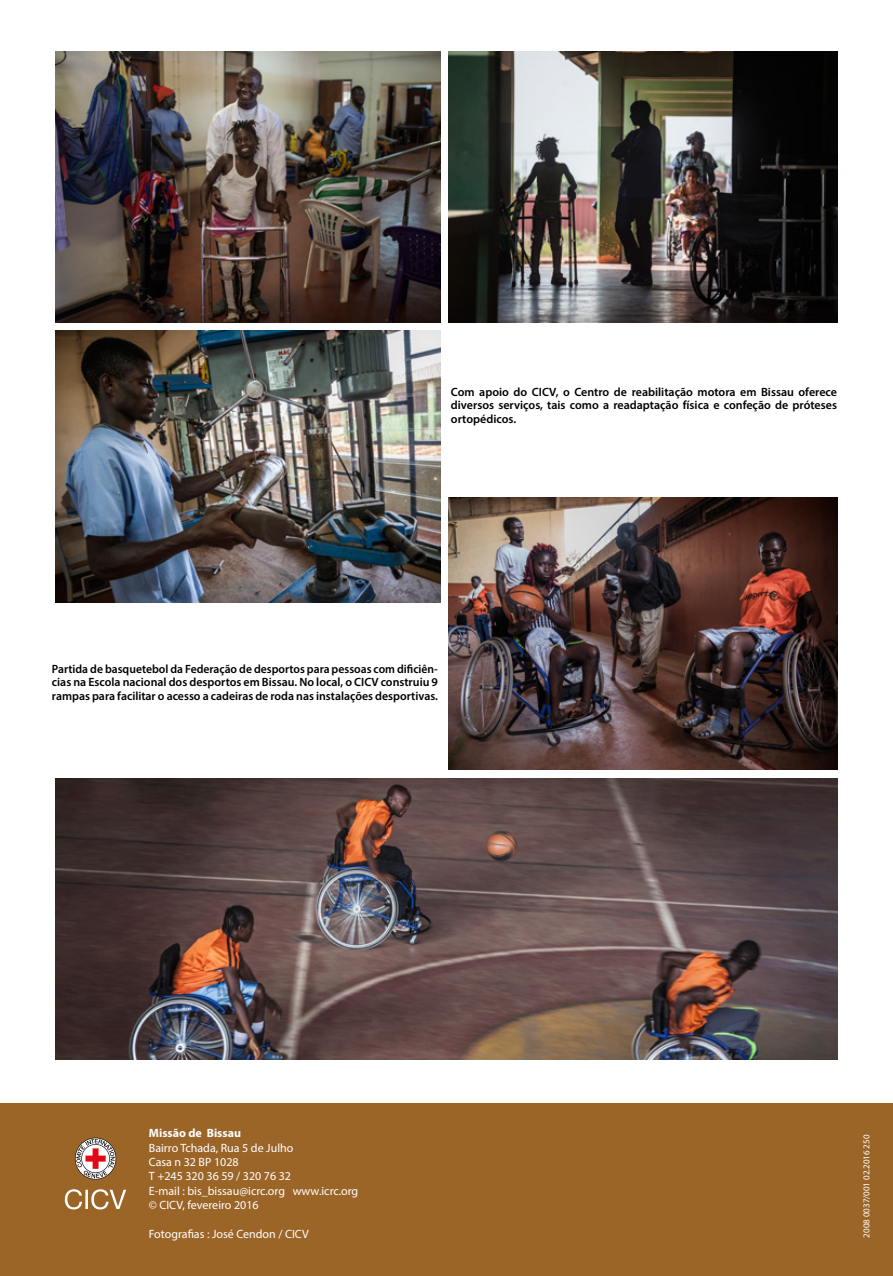
<style>
.page{position:relative;width:893px;height:1276px;background:#fff}
.page>*{position:absolute;margin:0;border:0;box-sizing:border-box;transform-origin:0 0}
.t1{font:600 12px/13.5px "Myriad Pro";color:#000;text-align:justify}
.t2{font:12px/14.4px "Myriad Pro";color:#fff}
.t3{font:700 12px "Myriad Pro";color:#fff}
.t4{font:9px "Myriad Pro";color:#fff}
</style>
<div class="page">
<div style="left:0;top:1103px;width:893px;height:173px;background:#9b6528"></div>
<img style="left:56px;top:331px;width:384px;height:272px">
<img style="left:56px;top:778px;width:781px;height:281px">
<img style="left:448px;top:497px;width:389px;height:273px">
<img style="left:56px;top:51px;width:384px;height:271px">
<img style="left:448px;top:51px;width:389px;height:271px">
<svg style="left:75px;top:1137px;width:41px;height:42px"></svg>
<svg style="left:65px;top:1189px;width:61px;height:20px"></svg>
<p class="t1" style="left:451px;top:384px;width:388px">Com apoio do CICV, o Centro de reabilitação motora em Bissau oferece diversos serviços, tais como a readaptação física e confeção de próteses ortopédicos.</p>
<p class="t1" style="left:52px;top:662px;width:388px">Partida de basquetebol da Federação de desportos para pessoas com dificiên&shy;cias na Escola nacional dos desportos em Bissau. No local, o CICV construiu 9 rampas para facilitar o acesso a cadeiras de roda nas instalações desportivas.</p>
<p class="t3" style="left:149px;top:1125px;width:94px">Missão de Bissau</p>
<p class="t2" style="left:149px;top:1140px;width:211px">Bairro Tchada, Rua 5 de Julho<br>Casa n 32 BP 1028<br>T +245 320 36 59 / 320 76 32<br>E-mail : bis_bissau@icrc.org www.icrc.org © CICV, fevereiro 2016</p>
<p class="t2" style="left:149px;top:1226px;width:161px">Fotografias : José Cendon / CICV</p>
<p class="t4" style="left:861px;top:1237px;width:105px;rotate:-90deg">2008 0037/001 02.2016 250</p>
</div>
